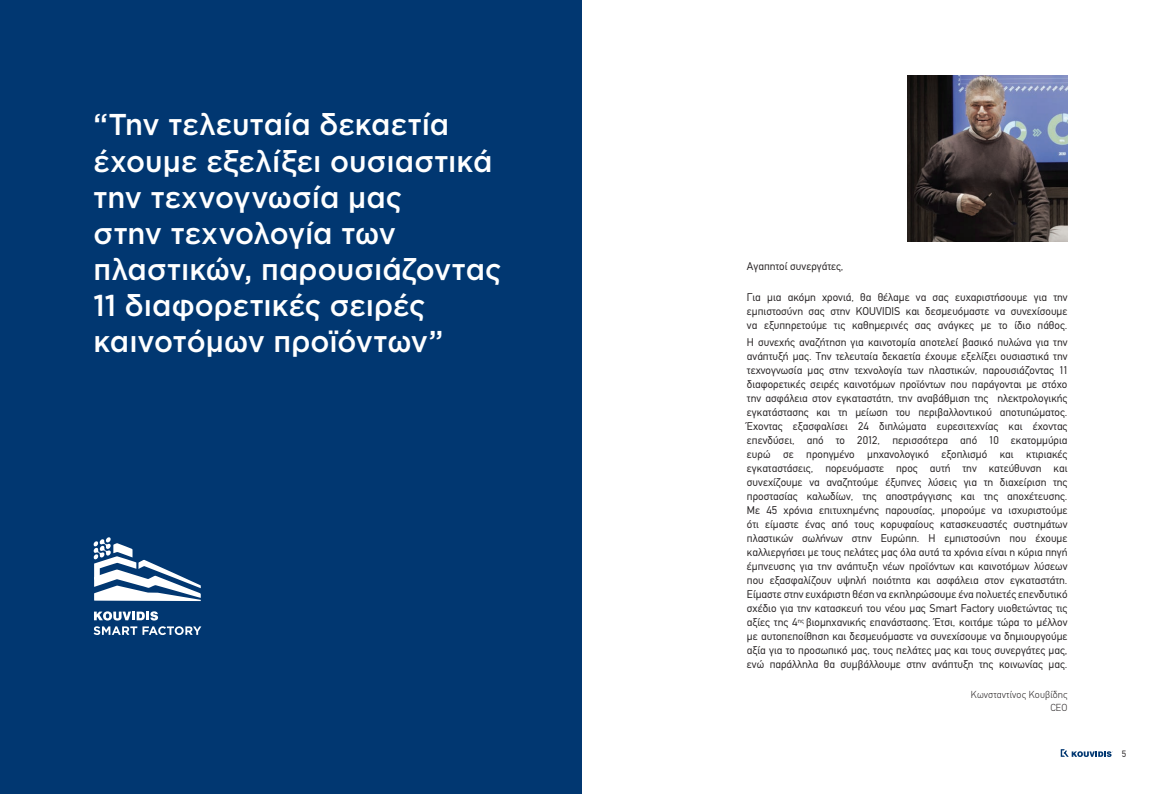
<style>
.page{position:relative;width:1163px;height:794px;background:#fff}
.page>*{position:absolute;margin:0;border:0;box-sizing:border-box;transform-origin:0 0}
.t1{font:500 30.1px/36.1px "Gotham Greek";color:#fff;scale:.96 1}
.text{font:11px/14px "CF Din";color:#231f20;text-align:justify}
.text-2{font:300 10px "CF Din";letter-spacing:.01em;color:#231f20}
.t2{font:9px "CF Din";color:#231f20}
</style>
<div class="page">
<svg style="left:1060px;top:749px;width:52px;height:8px"></svg>
<div style="left:0;top:0;width:581px;height:794px;background:#013771"></div>
<img style="left:907px;top:75px;width:160px;height:166px">
<svg style="left:93px;top:537px;width:108px;height:64px"></svg>
<svg style="left:94px;top:626px;width:107px;height:9px"></svg>
<svg style="left:94px;top:611px;width:64px;height:9px"></svg>
<p class="t1" style="left:94px;top:106px;width:426px">“Την τελευταία δεκαετία έχουμε εξελίξει ουσιαστικά την τεχνογνωσία μας<br>στην τεχνολογία των πλαστικών, παρουσιάζοντας<br>11 διαφορετικές σειρές καινοτόμων προϊόντων”</p>
<p class="text" style="left:746px;top:260px;width:98px">Αγαπητοί συνεργάτες,</p>
<p class="text" style="left:746px;top:290px;width:322px">Για μια ακόμη χρονιά, θα θέλαμε να σας ευχαριστήσουμε για την εμπιστοσύνη σας στην KOUVIDIS και δεσμευόμαστε να συνεχίσουμε να εξυπηρετούμε τις καθημερινές σας ανάγκες με το ίδιο πάθος.</p>
<p class="text" style="left:746px;top:335px;width:322px">Η συνεχής αναζήτηση για καινοτομία αποτελεί βασικό πυλώνα για την ανάπτυξή μας. Την τελευταία δεκαετία έχουμε εξελίξει ουσιαστικά την τεχνογνωσία μας στην τεχνολογία των πλαστικών, παρουσιάζοντας 11 διαφορετικές σειρές καινοτόμων προϊόντων που παράγονται με στόχο την ασφάλεια στον εγκαταστάτη, την αναβάθμιση της ηλεκτρολογικής εγκατάστασης και τη μείωση του περιβαλλοντικού αποτυπώματος.<br>Έχοντας εξασφαλίσει 24 διπλώματα ευρεσιτεχνίας και έχοντας επενδύσει, από το 2012, περισσότερα από 10 εκατομμύρια ευρώ σε προηγμένο μηχανολογικό εξοπλισμό και κτιριακές εγκαταστάσεις, πορευόμαστε προς αυτή την κατεύθυνση και συνεχίζουμε να αναζητούμε έξυπνες λύσεις για τη διαχείριση της προστασίας καλωδίων, της αποστράγγισης και της αποχέτευσης.<br>Με 45 χρόνια επιτυχημένης παρουσίας, μπορούμε να ισχυριστούμε ότι είμαστε ένας από τους κορυφαίους κατασκευαστές συστημάτων πλαστικών σωλήνων στην Ευρώπη. Η εμπιστοσύνη που έχουμε καλλιεργήσει με τους πελάτες μας όλα αυτά τα χρόνια είναι η κύρια πηγή έμπνευσης για την ανάπτυξη νέων προϊόντων και καινοτόμων λύσεων που εξασφαλίζουν υψηλή ποιότητα και ασφάλεια στον εγκαταστάτη.<br>Είμαστε στην ευχάριστη θέση να εκπληρώσουμε ένα πολυετές επενδυτικό σχέδιο για την κατασκευή του νέου μας Smart Factory υιοθετώντας τις αξίες της 4<sup>ης</sup> βιομηχανικής επανάστασης. Έτσι, κοιτάμε τώρα το μέλλον με αυτοπεποίθηση και δεσμευόμαστε να συνεχίσουμε να δημιουργούμε αξία για το προσωπικό μας, τους πελάτες μας και τους συνεργάτες μας, ενώ παράλληλα θα συμβάλλουμε στην ανάπτυξη της κοινωνίας μας.</p>
<p class="text-2" style="left:970px;top:689px;width:98px">Κωνσταντίνος Κουβίδης</p>
<p class="text-2" style="left:1050px;top:702px;width:19px">CEO</p>
<p class="t2" style="left:1121px;top:749px;width:6px">5</p>
</div>
